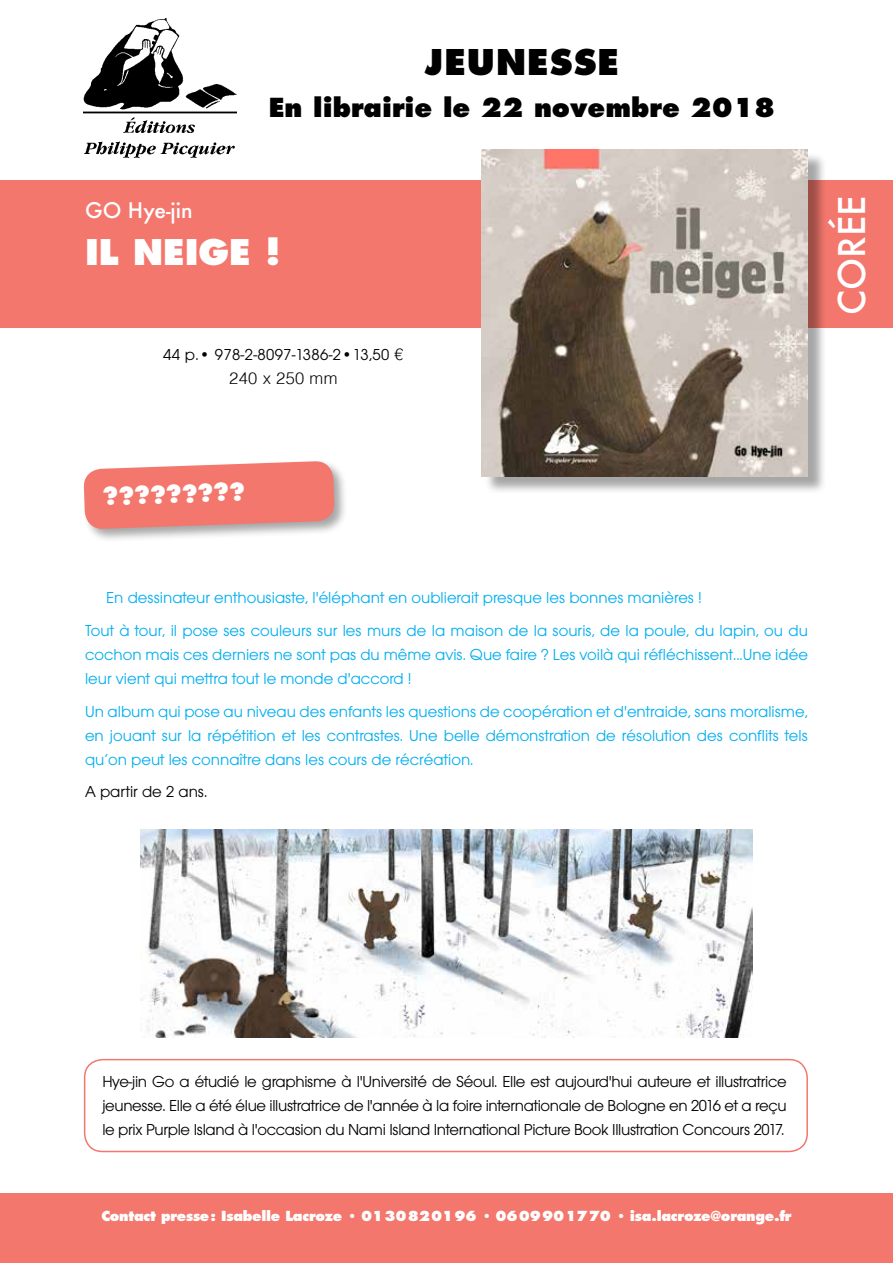
<style>
.page{position:relative;width:893px;height:1263px;background:#fff}
.page>*{position:absolute;margin:0;border:0;box-sizing:border-box;transform-origin:0 0}
.t1{font:500 36px "Futura";color:#fff}
.t2{font:800 34.5px "Futura";color:#fff}
.t3{font:800 34.5px "Futura";letter-spacing:.03em;color:#000}
.t4{font:800 25.5px "Futura";color:#000}
.t5{font:800 22.65px "Futura";color:#fff}
.t6{font:500 21px "Futura";color:#fff}
.t7{font:16.5px/24px "Avant Garde ITC";color:#00aeef}
.t8{font:16.5px/24px "Avant Garde ITC";letter-spacing:-.02em;color:#000;text-align:justify}
.t9{font:16.5px "Avant Garde ITC";letter-spacing:.02em;color:#000}
.t10{font:16.5px "Avant Garde ITC";color:#000}
.t11{font:300 16.5px "Helvetica";letter-spacing:.02em;color:#000}
.t12{font:800 13.5px "Futura";letter-spacing:-.02em;color:#fff}
.s1{font-family:"Helvetica";font-weight:300}
.s2{font-weight:500}
</style>
<div class="page">
<div style="left:84px;top:1059px;width:724px;height:93px;border:2px solid #f3776d;border-radius:18px"></div>
<div style="left:82px;top:459px;width:266px;height:84px;background:#000;opacity:.35"></div>
<svg style="left:83px;top:461px;width:252px;height:68px;background:#f0857d"></svg>
<div style="left:0;top:181px;width:893px;height:147px;background:#f3776d"></div>
<div style="left:0;top:1194px;width:893px;height:69px;background:#f3776d"></div>
<div style="left:484px;top:152px;width:342px;height:343px;background:#000;opacity:.35"></div>
<img style="left:482px;top:150px;width:326px;height:326px">
<img style="left:84px;top:19px;width:152px;height:138px">
<img style="left:140px;top:829px;width:613px;height:208px">
<h2 class="t3" style="left:425px;top:41px;width:196px">JEUNESSE</h2>
<h3 class="t4" style="left:269px;top:92px;width:508px">En librairie le 22 novembre 2018</h3>
<p class="t6" style="left:85px;top:196px;width:109px">GO Hye-jin</p>
<h1 class="t1" style="left:827px;top:315px;width:121px;rotate:-90deg">CORÉE</h1>
<p class="t9" style="left:163px;top:345px;width:242px">44 p.• 978-2-8097-1386-2•13,50 <span class="s1">€</span></p>
<p class="t11" style="left:229px;top:368px;width:110px">240 x 250 mm</p>
<h2 class="t2" style="left:85px;top:231px;width:197px">IL NEIGE !</h2>
<h3 class="t5" style="left:102px;top:483px;width:144px;rotate:-2deg">?????????</h3>
<p class="t7" style="left:85px;top:582px;width:724px;line-height:32.5px;text-indent:21px">En dessinateur enthousiaste, l'éléphant en oublierait presque les bonnes manières !<br>Tout à tour, il pose ses couleurs sur les murs de la maison de la souris, de la poule, du lapin, ou du</p>
<p class="t7" style="left:85px;top:643px;width:724px">cochon mais ces derniers ne sont pas du même avis. Que faire ? Les voilà qui réfléchissent...Une idée leur vient qui mettra tout le monde d'accord !</p>
<p class="t7" style="left:85px;top:699px;width:724px;text-align:justify">Un album qui pose au niveau des enfants les questions de coopération et d'entraide, sans moralisme, en jouant sur la répétition et les contrastes. Une belle démonstration de résolution des conflits tels qu’on peut les connaître dans les cours de récréation.</p>
<p class="t10" style="left:85px;top:782px;width:124px">A partir de 2 ans.</p>
<p class="t8" style="left:102px;top:1070px;width:686px">Hye-jin Go a étudié le graphisme à l'Université de Séoul. Elle est aujourd'hui auteure et illustratrice jeunesse. Elle a été élue illustratrice de l'année à la foire internationale de Bologne en 2016 et a reçu le prix Purple Island à l'occasion du Nami Island International Picture Book Illustration Concours 2017.</p>
<p class="t12" style="left:101px;top:1207px;width:692px">Contact presse: Isabelle Lacroze <span class="s2">•</span> 0130820196 <span class="s2">•</span> 0609901770 <span class="s2">•</span> isa.lacroze@orange.fr</p>
</div>
